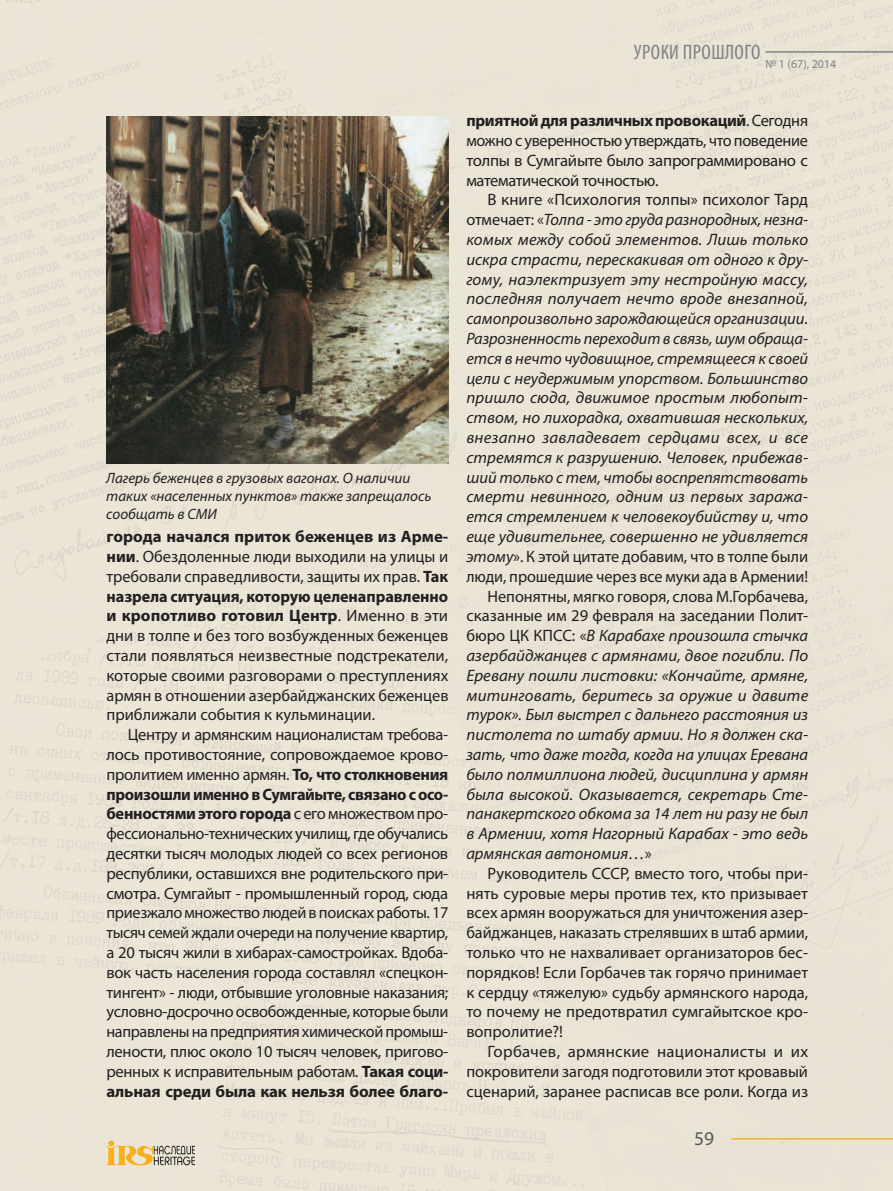
<style>
.page{position:relative;width:893px;height:1191px;background:#eae4d6}
.page>*{position:absolute;margin:0;border:0;box-sizing:border-box;transform-origin:0 0}
.t1{font:condensed 21px "Myriad Pro";color:#808285}
.t2{font:19.5px "Myriad Pro";color:#57585a}
.t3{font:16.5px/19.8px "Myriad Pro";color:#231f20;text-align:justify}
.t4{font:italic 16.5px "Myriad Pro";letter-spacing:.005em;color:#231f20}
.t5{font:italic 15px/18px "Myriad Pro";color:#231f20}
.t6{font:12px "Myriad Pro";color:#808285}
.s1{font-weight:700}
.s2{font-style:normal}
.s3{font-style:italic}
</style>
<div class="page">
<svg style="left:106px;top:1140px;width:89px;height:25px"></svg>
<hr style="left:765px;top:51px;width:128px;height:2px;background:#808285">
<hr style="left:731px;top:1138px;width:162px;height:1px;background:#fbb033">
<img style="left:106px;top:116px;width:342px;height:347px">
<p class="t1" style="left:634px;top:39px;width:10px">Урок</p>
<p class="t1" style="left:669px;top:39px;width:24px">и прошлого</p>
<p class="t6" style="left:765px;top:56px;width:73px">№ 1 (67), 2014</p>
<p class="t5" style="left:106px;top:469px;width:327px">Лагерь беженцев в грузовых вагонах. О наличии таких «населенных пунктов» также запрещалось сообщать в СМИ</p>
<p class="t3" style="left:107px;top:526px;width:344px"><span class="s1">города начался приток беженцев из Арме&shy;нии</span>. Обездоленные люди выходили на улицы и требовали справедливости, защиты их прав. <span class="s1">Так назрела ситуация, которую целенаправленно и кропотливо готовил Центр</span>. Именно в эти дни в толпе и без того возбужденных беженцев стали появляться неизвестные подстрекатели, которые своими разговорами о преступлениях армян в отношении азербайджанских беженцев приближали события к кульминации.</p>
<p class="t3" style="left:107px;top:724px;width:343px;text-indent:21px">Центру и армянским националистам требова&shy;лось противостояние, сопровождаемое крово&shy;пролитием именно армян. <span class="s1">То, что столкновения произошли именно в Сумгайыте, связано с осо&shy;бенностями этого города</span> с его множеством про&shy;фессионально-технических училищ, где обучались десятки тысяч молодых людей со всех регионов республики, оставшихся вне родительского при&shy;смотра. Сумгайыт - промышленный город, сюда приезжало множество людей в поисках работы. 17 тысяч семей ждали очереди на получение квартир, а 20 тысяч жили в хибарах-самостройках. Вдоба&shy;вок часть населения города составлял «спецкон&shy;тингент» - люди, отбывшие уголовные наказания; условно-досрочно освобожденные, которые были направлены на предприятия химической промыш&shy;лености, плюс около 10 тысяч человек, пригово&shy;ренных к исправительным работам. <span class="s1">Такая соци&shy;альная среди была как нельзя более благо-</span></p>
<p class="t3" style="left:466px;top:110px;width:343px"><span class="s1">приятной для различных провокаций</span>. Сегодня можно с уверенностью утверждать, что поведение толпы в Сумгайыте было запрограммировано с математической точностью.</p>
<p class="t3" style="left:488px;top:190px;width:322px">В книге «Психология толпы» психолог Тард</p>
<p class="t4" style="left:466px;top:209px;width:343px"><span class="s2">отмечает: «</span>Толпа - это груда разнородных, незна-</p>
<p class="t4" style="left:466px;top:229px;width:343px">комых между собой элементов. Лишь только</p>
<p class="t4" style="left:466px;top:249px;width:343px">искра страсти, перескакивая от одного к дру-</p>
<p class="t4" style="left:466px;top:269px;width:343px">гому, наэлектризует эту нестройную массу,</p>
<p class="t4" style="left:466px;top:289px;width:343px">последняя получает нечто вроде внезапной,</p>
<p class="t4" style="left:466px;top:308px;width:343px">самопроизвольно зарождающейся организации.</p>
<p class="t4" style="left:466px;top:328px;width:343px">Разрозненность переходит в связь, шум обраща-</p>
<p class="t4" style="left:466px;top:348px;width:343px">ется в нечто чудовищное, стремящееся к своей</p>
<p class="t4" style="left:466px;top:368px;width:343px">цели с неудержимым упорством. Большинство</p>
<p class="t4" style="left:466px;top:388px;width:343px">пришло сюда, движимое простым любопыт-</p>
<p class="t4" style="left:466px;top:407px;width:343px">ством, но лихорадка, охватившая нескольких,</p>
<p class="t4" style="left:466px;top:427px;width:343px">внезапно завладевает сердцами всех, и все</p>
<p class="t4" style="left:466px;top:447px;width:343px">стремятся к разрушению. Человек, прибежав-</p>
<p class="t4" style="left:466px;top:467px;width:343px">ший только с тем, чтобы воспрепятствовать</p>
<p class="t4" style="left:466px;top:487px;width:343px">смерти невинного, одним из первых заража-</p>
<p class="t4" style="left:466px;top:506px;width:343px">ется стремлением к человекоубийству и, что</p>
<p class="t4" style="left:466px;top:526px;width:343px">еще удивительнее, совершенно не удивляется</p>
<p class="t3" style="left:466px;top:546px;width:343px"><span class="s3">этому</span>». К этой цитате добавим, что в толпе были</p>
<p class="t3" style="left:466px;top:566px;width:343px">люди, прошедшие через все муки ада в Армении!</p>
<p class="t3" style="left:488px;top:586px;width:322px">Непонятны, мягко говоря, слова М.Горбачева,</p>
<p class="t3" style="left:466px;top:605px;width:343px">сказанные им 29 февраля на заседании Полит-</p>
<p class="t4" style="left:466px;top:625px;width:343px"><span class="s2">бюро ЦК КПСС: «</span>В Карабахе произошла стычка</p>
<p class="t4" style="left:466px;top:645px;width:343px">азербайджанцев с армянами, двое погибли. По</p>
<p class="t4" style="left:466px;top:665px;width:343px">Еревану пошли листовки: «Кончайте, армяне,</p>
<p class="t4" style="left:466px;top:685px;width:343px">митинговать, беритесь за оружие и давите</p>
<p class="t4" style="left:466px;top:704px;width:343px">турок». Был выстрел с дальнего расстояния из</p>
<p class="t4" style="left:466px;top:724px;width:343px">пистолета по штабу армии. Но я должен ска-</p>
<p class="t4" style="left:466px;top:744px;width:343px">зать, что даже тогда, когда на улицах Еревана</p>
<p class="t4" style="left:466px;top:764px;width:343px">было полмиллиона людей, дисциплина у армян</p>
<p class="t4" style="left:466px;top:784px;width:343px">была высокой. Оказывается, секретарь Сте-</p>
<p class="t4" style="left:466px;top:803px;width:343px">панакертского обкома за 14 лет ни разу не был</p>
<p class="t4" style="left:466px;top:823px;width:343px">в Армении, хотя Нагорный Карабах - это ведь</p>
<p class="t4" style="left:466px;top:843px;width:187px">армянская автономия…<span class="s2">»</span></p>
<p class="t3" style="left:488px;top:863px;width:322px">Руководитель СССР, вместо того, чтобы при-</p>
<p class="t3" style="left:466px;top:883px;width:343px">нять суровые меры против тех, кто призывает</p>
<p class="t3" style="left:466px;top:902px;width:343px">всех армян вооружаться для уничтожения азер-</p>
<p class="t3" style="left:466px;top:922px;width:343px">байджанцев, наказать стрелявших в штаб армии,</p>
<p class="t3" style="left:466px;top:942px;width:343px">только что не нахваливает организаторов бес-</p>
<p class="t3" style="left:466px;top:962px;width:343px">порядков! Если Горбачев так горячо принимает</p>
<p class="t3" style="left:466px;top:982px;width:343px">к сердцу «тяжелую» судьбу армянского народа,</p>
<p class="t3" style="left:466px;top:1001px;width:343px">то почему не предотвратил сумгайытское кро-</p>
<p class="t3" style="left:466px;top:1021px;width:98px">вопролитие?!</p>
<p class="t3" style="left:488px;top:1041px;width:322px">Горбачев, армянские националисты и их</p>
<p class="t3" style="left:466px;top:1061px;width:343px">покровители загодя подготовили этот кровавый</p>
<p class="t3" style="left:466px;top:1081px;width:343px">сценарий, заранее расписав все роли. Когда из</p>
<p class="t2" style="left:694px;top:1126px;width:22px">59</p>
</div>
